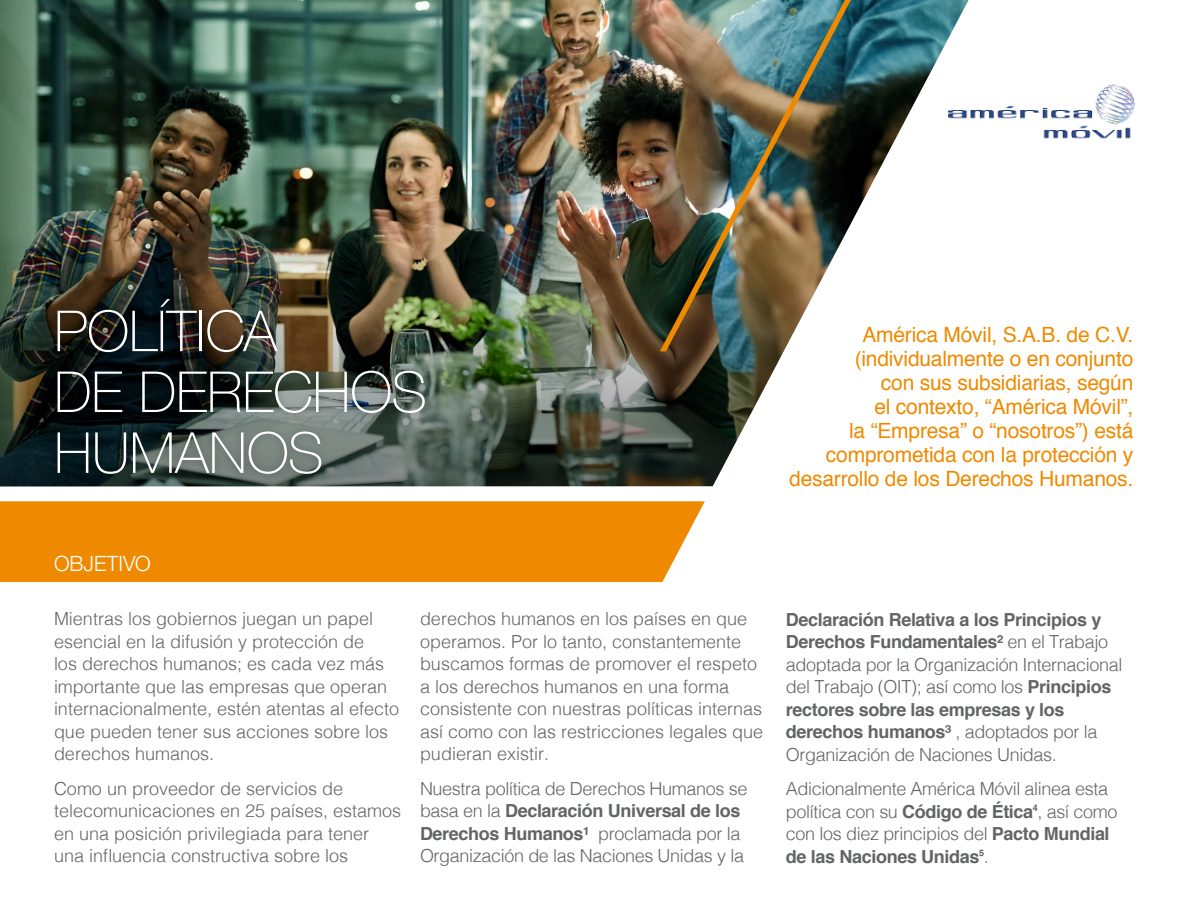
<style>
.page{position:relative;width:1188px;height:918px;background:#fff}
.page>*{position:absolute;margin:0;border:0;box-sizing:border-box;transform-origin:0 0}
.t1{font:100 56.55px/60.9px "Helvetica Neue";letter-spacing:-.005em;color:#fff}
.t2{font:21px/24px "Helvetica";letter-spacing:-.01em;color:#ef8a00;text-align:right}
.t3{font:300 21px "Helvetica Neue";color:#fff}
.t4{font:300 18px/22.5px "Helvetica";color:#636466}
.t5{font:300 18px/22.5px "Helvetica";letter-spacing:-.02em;color:#636466}
.s1{font-weight:700}
</style>
<div class="page">
<img style="left:0;top:0;width:969px;height:237px">
<img style="left:0;top:237px;width:784px;height:249px">
<div style="left:0;top:501px;width:705px;height:81px;background:#ef8a00"></div>
<div style="left:49px;top:291px;width:384px;height:191px;background:#000;opacity:.3"></div>
<img style="left:660px;top:0;width:191px;height:351px">
<img style="left:940px;top:72px;width:195px;height:78px">
<h1 class="t1" style="left:54px;top:298px;width:374px">POLÍTICA<br>DE DERECHOS<br>HUMANOS</h1>
<p class="t2" style="left:789px;top:323px;width:346px">América Móvil, S.A.B. de C.V. (individualmente o en conjunto<br>con sus subsidiarias, según<br>el contexto, “América Móvil”,<br>la “Empresa” o “nosotros”) está comprometida con la protección y desarrollo de los Derechos Humanos.</p>
<p class="t3" style="left:54px;top:551px;width:98px">OBJETIVO</p>
<p class="t4" style="left:54px;top:606px;width:347px">Mientras los gobiernos juegan un papel esencial en la difusión y protección de<br>los derechos humanos; es cada vez más importante que las empresas que operan internacionalmente, estén atentas al efecto que pueden tener sus acciones sobre los derechos humanos.</p>
<p class="t4" style="left:54px;top:776px;width:349px">Como un proveedor de servicios de telecomunicaciones en 25 países, estamos en una posición privilegiada para tener una influencia constructiva sobre los</p>
<p class="t4" style="left:420px;top:606px;width:345px">derechos humanos en los países en que operamos. Por lo tanto, constantemente buscamos formas de promover el respeto a los derechos humanos en una forma consistente con nuestras políticas internas así como con las restricciones legales que pudieran existir.</p>
<p class="t5" style="left:420px;top:776px;width:329px">Nuestra política de Derechos Humanos se basa en la <span class="s1">Declaración Universal de los Derechos Humanos¹</span> proclamada por la Organización de las Naciones Unidas y la</p>
<p class="t5" style="left:786px;top:607px;width:338px"><span class="s1">Declaración Relativa a los Principios y Derechos Fundamentales²</span> en el Trabajo adoptada por la Organización Internacional del Trabajo (OIT); así como los <span class="s1">Principios rectores sobre las empresas y los derechos humanos³</span> , adoptados por la Organización de Naciones Unidas.</p>
<p class="t5" style="left:786px;top:776px;width:333px">Adicionalmente América Móvil alinea esta política con su <span class="s1">Código de Ética⁴</span>, así como con los diez principios del <span class="s1">Pacto Mundial de las Naciones Unidas⁵</span>.</p>
</div>
